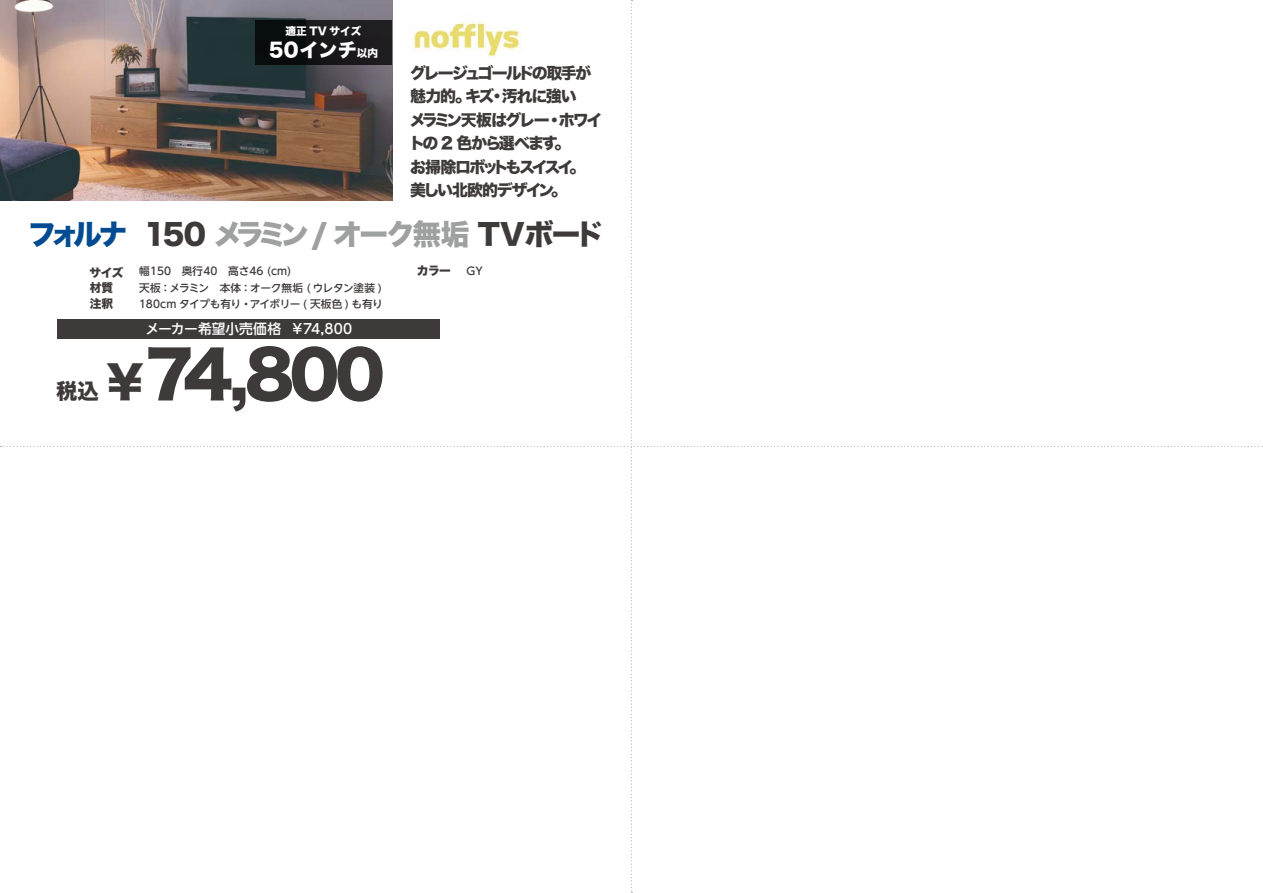
<style>
.page{position:relative;width:1263px;height:893px;background:#fff}
.page>*{position:absolute;margin:0;border:0;box-sizing:border-box;transform-origin:0 0}
.t1{font:63.75px "Hira Kaku Std W8";color:#3e3a39}
.t2{font:28.65px "Hira Kaku Std W8";letter-spacing:-.09em;color:#9fa0a0}
.t3{font:19.2px "Hira Kaku Std W8";color:#fff}
.t4{font:15.9px/23.4px "Hira Kaku Std W8";letter-spacing:-.11em;color:#3e3a39}
.t5{font:500 13.8px "MJSUD Shin Go NT";letter-spacing:-.005em;color:#fff}
.t6{font:11.7px/15.9px "Hira Kaku Std W8";letter-spacing:-.04em;color:#3e3a39}
.t7{font:500 10.65px/15.9px "MJSUD Shin Go NT";letter-spacing:-.005em;color:#3e3a39}
.t8{font:10.65px "Hira Kaku Std W8";color:#fff}
.s1{font-size:10.65px}
.s2{color:#004b91}
.s3{color:#3e3a39}
.s4{font-size:21.3px}
.s5{font-size:44.7px}
</style>
<div class="page">
<img style="left:414px;top:20px;width:109px;height:37px">
<img style="left:0;top:0;width:392px;height:200px">
<div style="left:58px;top:319px;width:382px;height:19px;background:#3e3a39"></div>
<div style="left:255px;top:21px;width:137px;height:44px;background:linear-gradient(to right,#040a0a,#242023)"></div>
<p class="t8" style="left:286px;top:25px;width:77px">適正 TV サイズ</p>
<p class="t3" style="left:269px;top:39px;width:111px">50インチ<span class="s1">以内</span></p>
<p class="t4" style="left:409px;top:62px;width:195px">グレージュゴールドの取手が魅力的。キズ・汚れに強い<br>メラミン天板はグレー・ホワイトの 2 色から選べます。<br>お掃除ロボットもスイスイ。美しい北欧的デザイン。</p>
<h2 class="t2" style="left:28px;top:218px;width:578px"><span class="s2">フォルナ</span> <span class="s3">150</span> メラミン/ オーク無垢 <span class="s3">TVボード</span></h2>
<p class="t6" style="left:90px;top:280px;width:25px">材質注釈</p>
<p class="t6" style="left:417px;top:263px;width:35px">カラー</p>
<p class="t6" style="left:90px;top:265px;width:35px">サイズ</p>
<p class="t7" style="left:139px;top:263px;width:153px">幅150　奥行40　高さ46 (cm)</p>
<p class="t7" style="left:467px;top:262px;width:18px">GY</p>
<p class="t7" style="left:139px;top:279px;width:245px">天板：メラミン　本体：オーク無垢 ( ウレタン塗装 )<br>180cm タイプも有り・アイボリー ( 天板色 ) も有り</p>
<p class="t5" style="left:145px;top:319px;width:208px">メーカー希望小売価格 ￥74,800</p>
<h1 class="t1" style="left:56px;top:339px;width:330px"><span class="s4">税込</span> <span class="s5">¥</span>74,800</h1>
</div>
